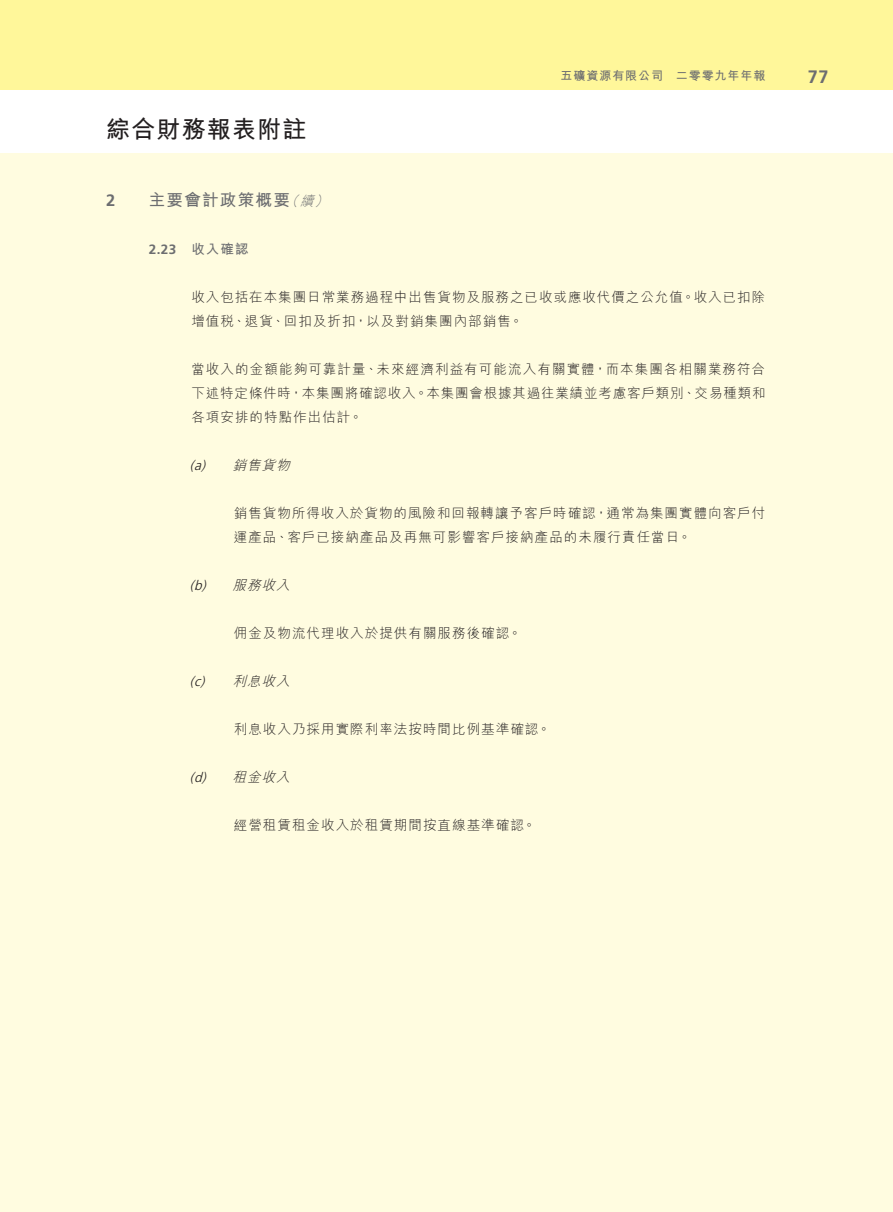
<style>
.page{position:relative;width:893px;height:1212px;background:#fffce0}
.page>*{position:absolute;margin:0;border:0;box-sizing:border-box;transform-origin:0 0}
.t1{font:700 24px "M Hei HK";letter-spacing:.05em;color:#231f20}
.t2{font:700 18px "Frutiger LT Std";color:#6c6d70}
.Heading_1{font:700 16.5px "M Hei HK";letter-spacing:.08em;color:#6c6d70}
.Heading_1-2{font:700 16.5px "Frutiger LT Std";color:#6c6d70}
.Body_Text{font:300 13.5px/24px "M Hei HK";letter-spacing:.08em;color:#231f20}
.Heading_3{font:italic 300 13.5px "M Hei HK";color:#231f20}
.Heading_2{font:700 13.5px "Frutiger LT Std";color:#6c6d70}
.t3{font:700 12px "M Hei HK";letter-spacing:.08em;color:#6c6d70}
.s1{font-weight:300;font-style:italic;font-size:13.5px}
.s2{font-family:"M Hei HK"}
.s3{font-family:"Frutiger LT Std"}
</style>
<div class="page">
<div style="left:0;top:0;width:893px;height:153px;background:#fff"></div>
<div style="left:0;top:0;width:893px;height:89px;background:#fff79a"></div>
<h1 class="t1" style="left:106px;top:112px;width:202px">綜合財務報表附註</h1>
<p class="t3" style="left:561px;top:67px;width:206px">五礦資源有限公司 二零零九年年報</p>
<h2 class="t2" style="left:808px;top:66px;width:22px">77</h2>
<p class="Heading_1-2" style="left:106px;top:191px;width:11px">2</p>
<p class="Heading_1" style="left:149px;top:188px;width:184px">主要會計政策概要<span class="s1">（續）</span></p>
<p class="Heading_2" style="left:149px;top:241px;width:101px">2.23 <span class="s2">收入確認</span></p>
<p class="Body_Text" style="left:191px;top:285px;width:575px">收入包括在本集團日常業務過程中出售貨物及服務之已收或應收代價之公允值。收入已扣除增值稅、退貨、回扣及折扣，以及對銷集團內部銷售。</p>
<p class="Body_Text" style="left:191px;top:357px;width:576px;text-align:justify">當收入的金額能夠可靠計量、未來經濟利益有可能流入有關實體，而本集團各相關業務符合下述特定條件時，本集團將確認收入。本集團會根據其過往業績並考慮客戶類別、交易種類和各項安排的特點作出估計。</p>
<p class="Heading_3" style="left:190px;top:458px;width:105px"><span class="s3">(a)</span> 銷售貨物</p>
<p class="Body_Text" style="left:234px;top:501px;width:533px">銷售貨物所得收入於貨物的風險和回報轉讓予客戶時確認，通常為集團實體向客戶付運產品、客戶已接納產品及再無可影響客戶接納產品的未履行責任當日。</p>
<p class="Heading_3" style="left:190px;top:578px;width:105px"><span class="s3">(b)</span> 服務收入</p>
<p class="Body_Text" style="left:234px;top:621px;width:289px">佣金及物流代理收入於提供有關服務後確認。</p>
<p class="Heading_3" style="left:190px;top:674px;width:105px"><span class="s3">(c)</span> 利息收入</p>
<p class="Body_Text" style="left:234px;top:717px;width:318px">利息收入乃採用實際利率法按時間比例基準確認。</p>
<p class="Heading_3" style="left:190px;top:770px;width:105px"><span class="s3">(d)</span> 租金收入</p>
<p class="Body_Text" style="left:234px;top:813px;width:304px">經營租賃租金收入於租賃期間按直線基準確認。</p>
</div>
